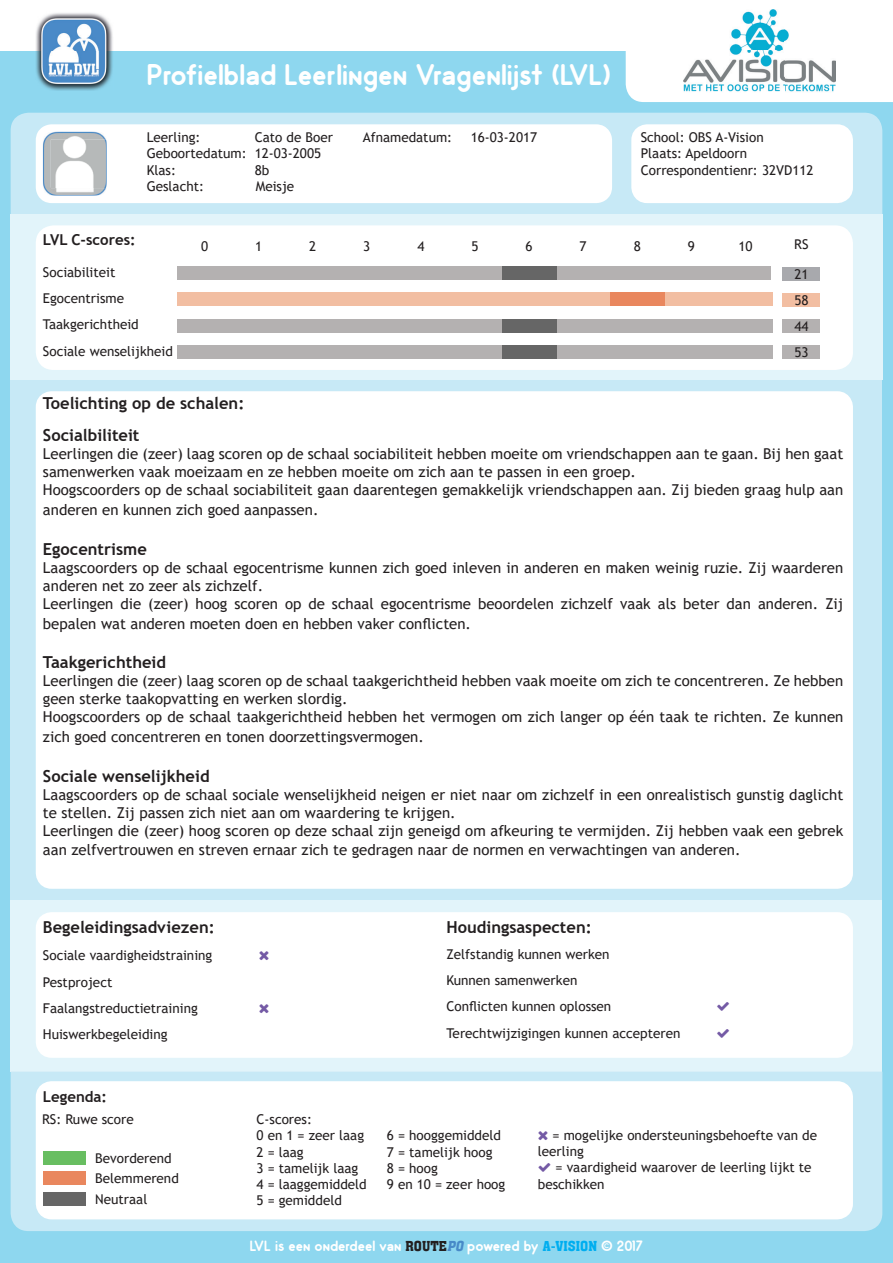
<style>
.page{position:relative;width:893px;height:1263px;background:#fff}
.page>*{position:absolute;margin:0;border:0;box-sizing:border-box;transform-origin:0 0}
.t1{font:700 30px "Odin";color:#fff}
.t2{font:700 16.5px "Trebuchet MS";color:#231f20}
.t3{font:15px/18px "Trebuchet MS";color:#231f20}
.t4{font:700 15px "Odin";color:#fff}
.t5{font:700 15px "Trebuchet MS";color:#231f20}
.t6{font:13.5px/16.2px "Trebuchet MS";color:#231f20}
.s1{font-family:"Aachen Medium Plain";font-weight:400;color:#231f20}
.s2{font-family:"Aachen Medium Plain";font-weight:400;font-style:italic;color:#488ac8}
.s3{font-family:"Aachen Medium Plain";font-weight:400;color:#00aeef}
</style>
<div class="page">
<div style="left:0;top:51px;width:893px;height:1212px;background:#8ed7ef"></div>
<div style="left:11px;top:113px;width:871px;height:101px;background:#c7e9f6"></div>
<div style="left:11px;top:379px;width:871px;height:521px;background:#c7e9f6"></div>
<div style="left:11px;top:900px;width:871px;height:171px;background:#e2f4fa"></div>
<div style="left:11px;top:214px;width:872px;height:165px;background:#e2f4fa"></div>
<svg style="left:11px;top:1071px;width:871px;height:160px;background:#c8e9f6"></svg>
<div style="left:36px;top:225px;width:817px;height:145px;background:#fff;border-radius:18px"></div>
<div style="left:43px;top:399px;width:802px;height:482px;background:#fff;border-radius:9px"></div>
<div style="left:36px;top:391px;width:817px;height:498px;border:15px solid #fff;border-radius:9px"></div>
<div style="left:43px;top:920px;width:802px;height:130px;background:#fff;border-radius:9px"></div>
<div style="left:36px;top:912px;width:817px;height:146px;border:15px solid #fff;border-radius:9px"></div>
<div style="left:43px;top:1089px;width:802px;height:123px;background:#fff;border-radius:9px"></div>
<div style="left:36px;top:1081px;width:817px;height:138px;border:15px solid #fff;border-radius:9px"></div>
<div style="left:783px;top:267px;width:37px;height:14px;background:#a8a9ad"></div>
<div style="left:783px;top:293px;width:37px;height:14px;background:#f2bea2"></div>
<div style="left:783px;top:319px;width:37px;height:14px;background:#b4b1b1"></div>
<div style="left:783px;top:345px;width:37px;height:14px;background:#b4b1b1"></div>
<div style="left:178px;top:266px;width:593px;height:13px;background:#b4b1b1"></div>
<div style="left:178px;top:319px;width:595px;height:13px;background:#b4b1b1"></div>
<div style="left:178px;top:345px;width:595px;height:14px;background:#b4b1b1"></div>
<div style="left:502px;top:266px;width:54px;height:13px;background:#666"></div>
<div style="left:178px;top:293px;width:595px;height:13px;background:#f2bea2"></div>
<div style="left:610px;top:293px;width:54px;height:13px;background:#e9875e"></div>
<div style="left:502px;top:319px;width:54px;height:13px;background:#666"></div>
<div style="left:502px;top:345px;width:54px;height:14px;background:#666"></div>
<div style="left:36px;top:124px;width:576px;height:79px;background:#fff"></div>
<img style="left:43px;top:132px;width:64px;height:64px">
<div style="left:639px;top:132px;width:206px;height:64px;background:#fff;border-radius:9px"></div>
<div style="left:631px;top:124px;width:222px;height:79px;border:15px solid #fff;border-radius:9px"></div>
<img style="left:36px;top:13px;width:77px;height:77px">
<div style="left:626px;top:51px;width:267px;height:51px;background:#fff"></div>
<img style="left:683px;top:9px;width:152px;height:84px">
<div style="left:43px;top:1151px;width:42px;height:14px;background:#68be61"></div>
<div style="left:43px;top:1172px;width:42px;height:13px;background:#e9875e"></div>
<div style="left:43px;top:1192px;width:42px;height:13px;background:#666"></div>
<h1 class="t1" style="left:147px;top:57px;width:466px">Profielblad Leerlingen Vragenlijst (LVL)</h1>
<p class="t6" style="left:147px;top:129px;width:55px">Leerling:</p>
<p class="t6" style="left:255px;top:129px;width:80px">Cato de Boer</p>
<p class="t6" style="left:363px;top:129px;width:91px">Afnamedatum:</p>
<p class="t6" style="left:471px;top:129px;width:68px">16-03-2017</p>
<p class="t6" style="left:147px;top:145px;width:176px">Geboortedatum: 12-03-2005<br>Klas:</p>
<p class="t6" style="left:255px;top:162px;width:16px">8b</p>
<p class="t6" style="left:147px;top:178px;width:59px">Geslacht:</p>
<p class="t6" style="left:256px;top:178px;width:40px">Meisje</p>
<p class="t6" style="left:641px;top:128px;width:174px">School: OBS A-Vision<br>Plaats: Apeldoorn<br>Correspondentienr: 32VD112</p>
<p class="t5" style="left:43px;top:230px;width:94px">LVL C-scores:</p>
<p class="t6" style="left:201px;top:238px;width:9px">0</p>
<p class="t6" style="left:255px;top:238px;width:9px">1</p>
<p class="t6" style="left:309px;top:238px;width:9px">2</p>
<p class="t6" style="left:363px;top:238px;width:9px">3</p>
<p class="t6" style="left:417px;top:238px;width:9px">4</p>
<p class="t6" style="left:471px;top:238px;width:9px">5</p>
<p class="t6" style="left:525px;top:238px;width:9px">6</p>
<p class="t6" style="left:580px;top:238px;width:9px">7</p>
<p class="t6" style="left:634px;top:238px;width:9px">8</p>
<p class="t6" style="left:688px;top:238px;width:9px">9</p>
<p class="t6" style="left:738px;top:238px;width:16px">10</p>
<p class="t6" style="left:794px;top:236px;width:16px">RS</p>
<p class="t6" style="left:43px;top:259px;width:132px;line-height:26.2px">Sociabiliteit<br>Egocentrisme<br>Taakgerichtheid<br>Sociale wenselijkheid</p>
<p class="t2" style="left:43px;top:392px;width:203px">Toelichting op de schalen:</p>
<p class="t6" style="left:794px;top:261px;width:16px;line-height:26.1px;text-align:justify">21<br>58<br>44<br>53</p>
<p class="t2" style="left:43px;top:425px;width:98px">Socialbiliteit</p>
<p class="t3" style="left:43px;top:445px;width:802px">Leerlingen die (zeer) laag scoren op de schaal sociabiliteit hebben moeite om vriendschappen aan te gaan. Bij hen gaat samenwerken vaak moeizaam en ze hebben moeite om zich aan te passen in een groep.<br>Hoogscoorders op de schaal sociabiliteit gaan daarentegen gemakkelijk vriendschappen aan. Zij bieden graag hulp aan</p>
<p class="t3" style="left:43px;top:501px;width:277px">anderen en kunnen zich goed aanpassen.</p>
<p class="t2" style="left:43px;top:538px;width:105px">Egocentrisme</p>
<p class="t3" style="left:43px;top:558px;width:802px">Laagscoorders op de schaal egocentrisme kunnen zich goed inleven in anderen en maken weinig ruzie. Zij waarderen anderen net zo zeer als zichzelf.<br>Leerlingen die (zeer) hoog scoren op de schaal egocentrisme beoordelen zichzelf vaak als beter dan anderen. Zij</p>
<p class="t3" style="left:43px;top:614px;width:430px">bepalen wat anderen moeten doen en hebben vaker conflicten.</p>
<p class="t2" style="left:43px;top:652px;width:125px">Taakgerichtheid</p>
<p class="t3" style="left:43px;top:672px;width:802px">Leerlingen die (zeer) laag scoren op de schaal taakgerichtheid hebben vaak moeite om zich te concentreren. Ze hebben geen sterke taakopvatting en werken slordig.<br>Hoogscoorders op de schaal taakgerichtheid hebben het vermogen om zich langer op één taak te richten. Ze kunnen</p>
<p class="t3" style="left:43px;top:727px;width:383px">zich goed concentreren en tonen doorzettingsvermogen.</p>
<p class="t2" style="left:43px;top:765px;width:168px">Sociale wenselijkheid</p>
<p class="t3" style="left:43px;top:785px;width:802px">Laagscoorders op de schaal sociale wenselijkheid neigen er niet naar om zichzelf in een onrealistisch gunstig daglicht te stellen. Zij passen zich niet aan om waardering te krijgen.<br>Leerlingen die (zeer) hoog scoren op deze schaal zijn geneigd om afkeuring te vermijden. Zij hebben vaak een gebrek</p>
<p class="t3" style="left:43px;top:841px;width:699px">aan zelfvertrouwen en streven ernaar zich te gedragen naar de normen en verwachtingen van anderen.</p>
<p class="t2" style="left:43px;top:917px;width:173px">Begeleidingsadviezen:</p>
<p class="t2" style="left:446px;top:917px;width:147px">Houdingsaspecten:</p>
<p class="t6" style="left:43px;top:942px;width:171px;line-height:26.2px">Sociale vaardigheidstraining<br>Pestproject<br>Faalangstreductietraining<br>Huiswerkbegeleiding</p>
<p class="t6" style="left:446px;top:941px;width:235px;line-height:26.2px">Zelfstandig kunnen werken<br>Kunnen samenwerken<br>Conflicten kunnen oplossen<br>Terechtwijzigingen kunnen accepteren</p>
<p class="t5" style="left:43px;top:1087px;width:66px">Legenda:</p>
<p class="t6" style="left:42px;top:1111px;width:93px">RS: Ruwe score</p>
<p class="t6" style="left:95px;top:1150px;width:78px">Bevorderend</p>
<p class="t6" style="left:95px;top:1190px;width:54px">Neutraal</p>
<p class="t6" style="left:95px;top:1170px;width:85px">Belemmerend</p>
<p class="t6" style="left:257px;top:1111px;width:112px">C-scores:<br>0 en 1 = zeer laag<br>2 = laag<br>3 = tamelijk laag<br>4 = laaggemiddeld<br>5 = gemiddeld</p>
<p class="t6" style="left:387px;top:1127px;width:120px">6 = hooggemiddeld<br>7 = tamelijk hoog<br>8 = hoog<br>9 en 10 = zeer hoog</p>
<p class="t6" style="left:538px;top:1127px;width:281px;text-indent:15px">= mogelijke ondersteuningsbehoefte van de leerling</p>
<p class="t6" style="left:538px;top:1159px;width:275px;text-indent:18px">= vaardigheid waarover de leerling lijkt te beschikken</p>
<p class="t4" style="left:250px;top:1237px;width:395px">LVL is een onderdeel van <span class="s1">ROUTE</span><span class="s2">PO</span> powered by <span class="s3">A-VISION</span> © 2017</p>
</div>
